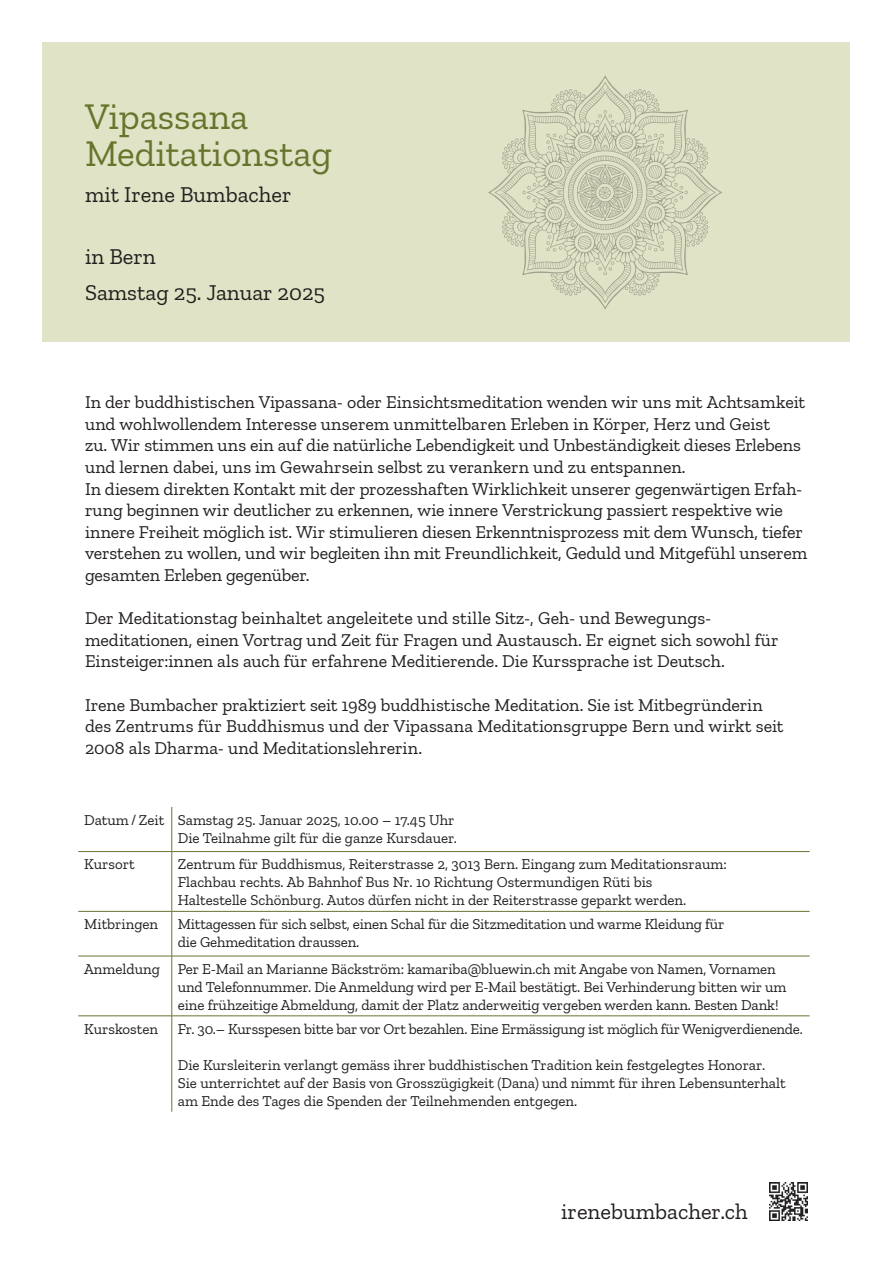
<style>
.page{position:relative;width:893px;height:1263px;background:#fff}
.page>*{position:absolute;margin:0;border:0;box-sizing:border-box;transform-origin:0 0}
.t1{font:37.5px/36.6px "Zilla Slab";color:#677530}
.t2{font:22.5px/36.6px "Zilla Slab";color:#231f20}
.t3{font:18px/21.6px "Zilla Slab";letter-spacing:-.005em;color:#231f20}
.t4{font:15px/18px "Zilla Slab";color:#231f20}
</style>
<div class="page">
<hr style="left:172px;top:807px;width:1px;height:44px;background:#677530">
<hr style="left:78px;top:851px;width:94px;height:1px;background:#677530">
<hr style="left:172px;top:852px;width:1px;height:59px;background:#677530">
<hr style="left:172px;top:851px;width:638px;height:1px;background:#677530">
<hr style="left:78px;top:911px;width:94px;height:1px;background:#677530">
<hr style="left:172px;top:911px;width:1px;height:45px;background:#677530">
<hr style="left:172px;top:911px;width:638px;height:1px;background:#677530">
<hr style="left:78px;top:956px;width:94px;height:1px;background:#677530">
<hr style="left:172px;top:956px;width:1px;height:60px;background:#677530">
<hr style="left:172px;top:956px;width:638px;height:1px;background:#677530">
<hr style="left:78px;top:1015px;width:94px;height:1px;background:#677530">
<hr style="left:172px;top:1016px;width:1px;height:96px;background:#677530">
<hr style="left:172px;top:1015px;width:638px;height:1px;background:#677530">
<img style="left:770px;top:1182px;width:38px;height:38px">
<svg style="left:43px;top:43px;width:807px;height:299px;background:#dee0c4"></svg>
<h1 class="t1" style="left:85px;top:99px;width:249px">Vipassana<br>Meditationstag</h1>
<p class="t2" style="left:85px;top:177px;width:208px">mit Irene Bumbacher</p>
<p class="t2" style="left:85px;top:238px;width:242px">in Bern<br>Samstag 25. Januar 2025</p>
<p class="t3" style="left:85px;top:391px;width:724px">In der buddhistischen Vipassana- oder Einsichtsmeditation wenden wir uns mit Achtsamkeit und wohlwollendem Interesse unserem unmittelbaren Erleben in Körper, Herz und Geist<br>zu. Wir stimmen uns ein auf die natürliche Lebendigkeit und Unbeständigkeit dieses Erlebens und lernen dabei, uns im Gewahrsein selbst zu verankern und zu entspannen.<br>In diesem direkten Kontakt mit der prozesshaften Wirklichkeit unserer gegenwärtigen Erfah&shy;rung beginnen wir deutlicher zu erkennen, wie innere Verstrickung passiert respektive wie innere Freiheit möglich ist. Wir stimulieren diesen Erkenntnisprozess mit dem Wunsch, tiefer verstehen zu wollen, und wir begleiten ihn mit Freundlichkeit, Geduld und Mitgefühl unserem gesamten Erleben gegenüber.</p>
<p class="t3" style="left:85px;top:607px;width:695px">Der Meditationstag beinhaltet angeleitete und stille Sitz-, Geh- und Bewegungs&shy;meditationen, einen Vortrag und Zeit für Fragen und Austausch. Er eignet sich sowohl für<br>Einsteiger:innen als auch für erfahrene Meditierende. Die Kurssprache ist Deutsch.</p>
<p class="t3" style="left:85px;top:694px;width:700px">Irene Bumbacher praktiziert seit 1989 buddhistische Meditation. Sie ist Mitbegründerin des Zentrums für Buddhismus und der Vipassana Meditationsgruppe Bern und wirkt seit<br>2008 als Dharma- und Meditationslehrerin.</p>
<p class="t4" style="left:84px;top:811px;width:374px;text-align:right">Datum / Zeit Samstag 25. Januar 2025, 10.00 – 17.45 Uhr<br>Die Teilnahme gilt für die ganze Kursdauer.</p>
<p class="t4" style="left:84px;top:855px;width:52px">Kursort</p>
<p class="t4" style="left:178px;top:855px;width:550px">Zentrum für Buddhismus, Reiterstrasse 2, 3013 Bern. Eingang zum Meditationsraum:<br>Flachbau rechts. Ab Bahnhof Bus Nr. 10 Richtung Ostermundigen Rüti bis<br>Haltestelle Schönburg. Autos dürfen nicht in der Reiterstrasse geparkt werden.</p>
<p class="t4" style="left:84px;top:915px;width:75px">Mitbringen</p>
<p class="t4" style="left:178px;top:915px;width:548px">Mittagessen für sich selbst, einen Schal für die Sitzmeditation und warme Kleidung für die Gehmeditation draussen.</p>
<p class="t4" style="left:178px;top:960px;width:610px;text-indent:-94px">Anmeldung Per E-Mail an Marianne Bäckström: kamariba@bluewin.ch mit Angabe von Namen, Vornamen und Telefonnummer. Die Anmeldung wird per E-Mail bestätigt. Bei Verhinderung bitten wir um eine frühzeitige Abmeldung, damit der Platz anderweitig vergeben werden kann. Besten Dank!</p>
<p class="t4" style="left:84px;top:1020px;width:75px">Kurskosten</p>
<p class="t4" style="left:178px;top:1020px;width:627px">Fr. 30.– Kursspesen bitte bar vor Ort bezahlen. Eine Ermässigung ist möglich für Wenigverdienende.</p>
<p class="t4" style="left:178px;top:1056px;width:609px">Die Kursleiterin verlangt gemäss ihrer buddhistischen Tradition kein festgelegtes Honorar.<br>Sie unterrichtet auf der Basis von Grosszügigkeit (Dana) und nimmt für ihren Lebensunterhalt am Ende des Tages die Spenden der Teilnehmenden entgegen.</p>
<p class="t2" style="left:561px;top:1194px;width:188px">irenebumbacher.ch</p>
</div>
